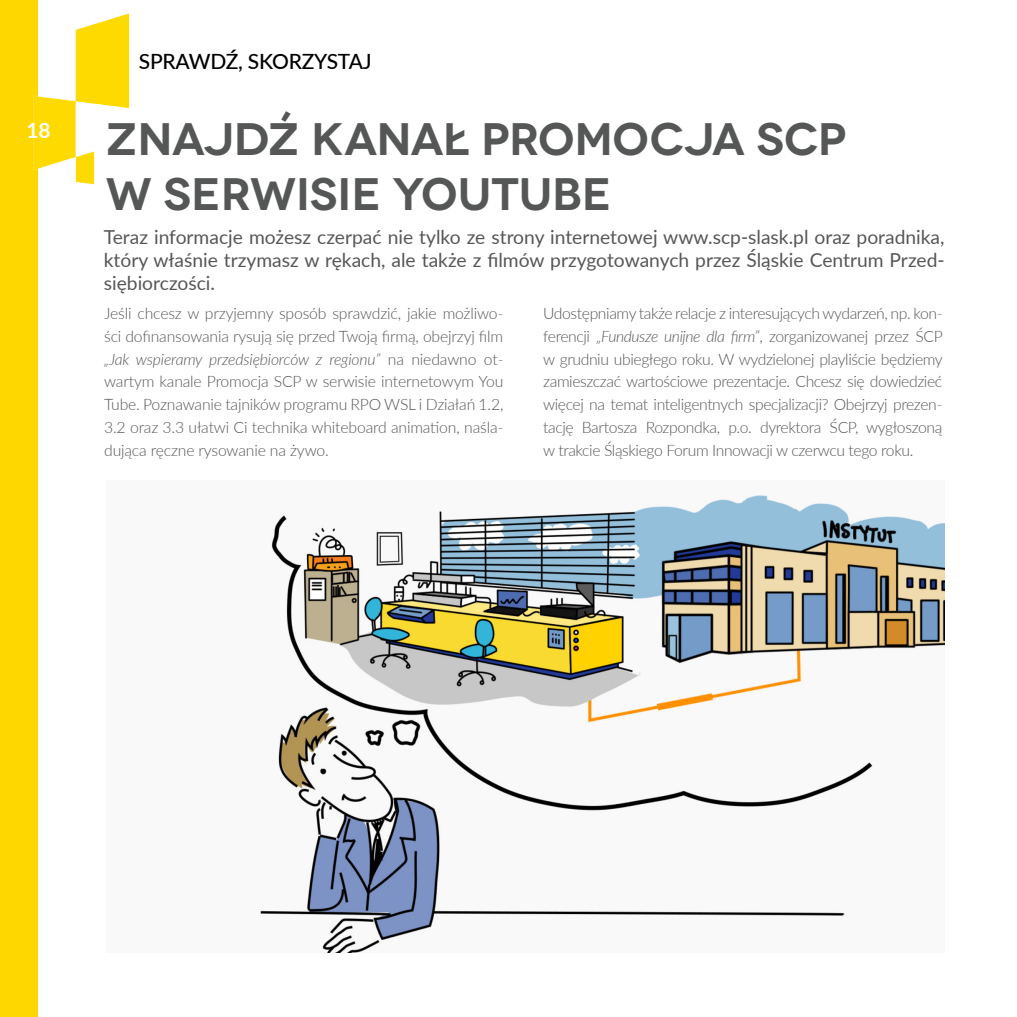
<style>
.page{position:relative;width:1017px;height:1017px;background:#fff}
.page>*{position:absolute;margin:0;border:0;box-sizing:border-box;transform-origin:0 0}
.t1{font:600 45.5px/54.6px "Novecentowide";letter-spacing:-.01em;color:#555756}
.t2{font:500 21px "Lato";letter-spacing:-.01em;color:#000}
.t3{font:700 21px "Lato";color:#fff}
.t4{font:19.25px/23.1px "Lato";color:#555756;text-align:justify}
.t5{font:300 15.75px/22.8px "Lato";letter-spacing:-.025em;color:#555756;text-align:justify}
.s1{font-style:italic}
</style>
<div class="page">
<div style="left:0;top:0;width:38px;height:1017px;background:#ffd700"></div>
<img style="left:14px;top:0;width:116px;height:225px">
<img style="left:260px;top:495px;width:685px;height:458px">
<h2 class="t3" style="left:26px;top:115px;width:26px">18</h2>
<h2 class="t2" style="left:139px;top:46px;width:234px">SPRAWDŹ, SKORZYSTAJ</h2>
<h1 class="t1" style="left:105px;top:112px;width:743px">ZNAJDŹ KANAŁ PROMOCJA SCP<br>W SERWISIE YOUTUBE</h1>
<p class="t4" style="left:104px;top:225px;width:842px">Teraz informacje możesz czerpać nie tylko ze strony internetowej www.scp-slask.pl oraz poradnika, który właśnie trzymasz w rękach, ale także z filmów przygotowanych przez Śląskie Centrum Przed&shy;siębiorczości.</p>
<p class="t5" style="left:104px;top:301px;width:401px">Jeśli chcesz w przyjemny sposób sprawdzić, jakie możliwo&shy;ści dofinansowania rysują się przed Twoją firmą, obejrzyj film <span class="s1">„Jak wspieramy przedsiębiorców z regionu”</span> na niedawno ot&shy;wartym kanale Promocja SCP w serwisie internetowym You Tube. Poznawanie tajników programu RPO WSL i Działań 1.2, 3.2 oraz 3.3 ułatwi Ci technika whiteboard animation, naśla&shy;dująca ręczne rysowanie na żywo.</p>
<p class="t5" style="left:543px;top:301px;width:401px">Udostępniamy także relacje z interesujących wydarzeń, np. kon&shy;ferencji <span class="s1">„Fundusze unijne dla firm”</span>, zorganizowanej przez ŚCP w grudniu ubiegłego roku. W wydzielonej playliście będziemy zamieszczać wartościowe prezentacje. Chcesz się dowiedzieć więcej na temat inteligentnych specjalizacji? Obejrzyj prezen&shy;tację Bartosza Rozpondka, p.o. dyrektora ŚCP, wygłoszoną w trakcie Śląskiego Forum Innowacji w czerwcu tego roku.</p>
</div>
